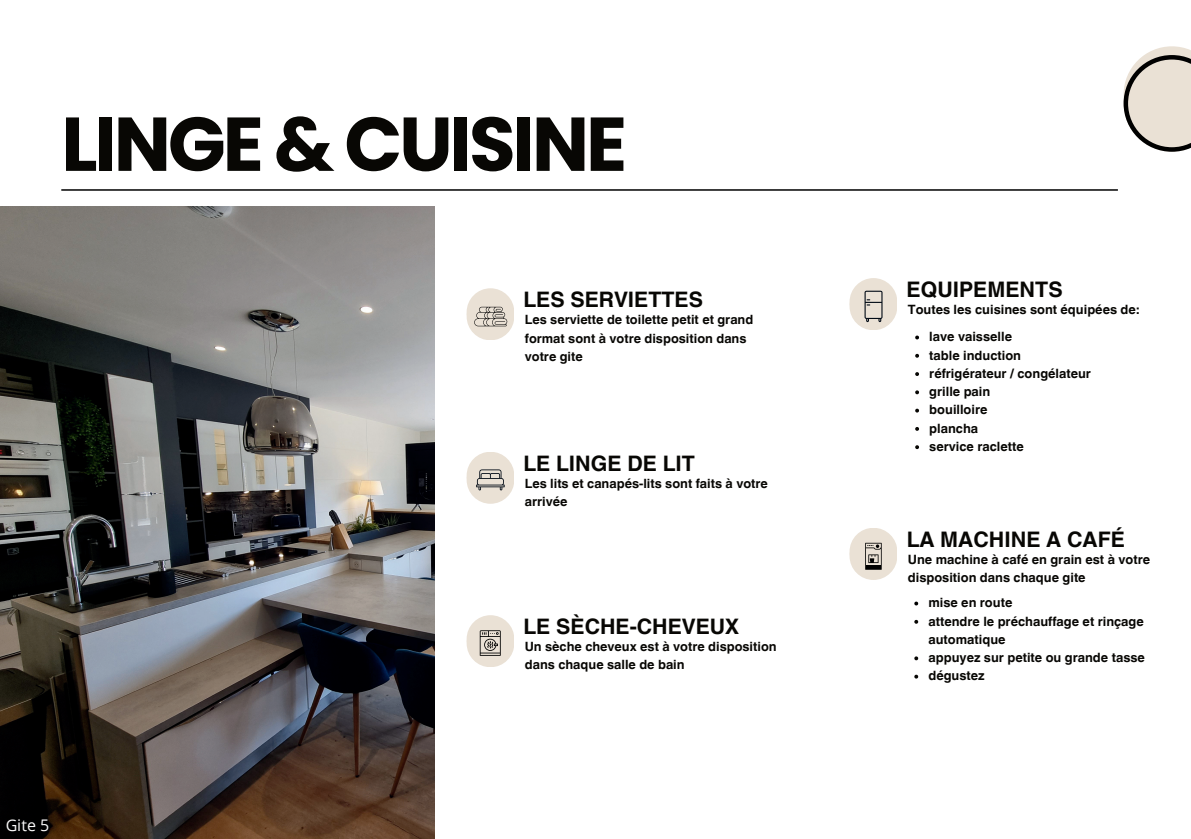
<style>
.page{position:relative;width:1191px;height:839px;background:#fff}
.page>*{position:absolute;margin:0;border:0;box-sizing:border-box;transform-origin:0 0}
.t1{font:700 76px "Poppins";letter-spacing:-.04em;color:#080704}
.t2{font:700 21.4px "Helvetica World";color:#080704}
.t3{font:16px "Open Sans";color:#faf9f9}
.t4{font:700 12.8px/18.2px "Helvetica World";color:#080704}
</style>
<div class="page">
<hr style="left:61px;top:189px;width:1057px;height:2px;background:#000">
<svg style="left:1124px;top:46px;width:67px;height:106px"></svg>
<div style="left:850px;top:278px;width:47px;height:48px;background:#eae1d5;border-radius:50%"></div>
<div style="left:850px;top:282px;width:47px;height:48px;background:#eae1d5;border-radius:50%"></div>
<svg style="left:865px;top:291px;width:18px;height:31px"></svg>
<div style="left:850px;top:527px;width:47px;height:48px;background:#eae1d5;border-radius:50%"></div>
<div style="left:850px;top:532px;width:47px;height:48px;background:#eae1d5;border-radius:50%"></div>
<svg style="left:865px;top:542px;width:17px;height:27px"></svg>
<div style="left:467px;top:288px;width:47px;height:48px;background:#eae1d5;border-radius:50%"></div>
<div style="left:467px;top:292px;width:47px;height:48px;background:#eae1d5;border-radius:50%"></div>
<svg style="left:474px;top:307px;width:33px;height:19px"></svg>
<div style="left:467px;top:451px;width:47px;height:48px;background:#eae1d5;border-radius:50%"></div>
<div style="left:467px;top:456px;width:47px;height:47px;background:#eae1d5;border-radius:50%"></div>
<svg style="left:476px;top:469px;width:29px;height:21px"></svg>
<div style="left:467px;top:615px;width:47px;height:48px;background:#eae1d5;border-radius:50%"></div>
<div style="left:467px;top:619px;width:47px;height:48px;background:#eae1d5;border-radius:50%"></div>
<svg style="left:480px;top:630px;width:21px;height:25px"></svg>
<img style="left:0;top:206px;width:435px;height:632px">
<svg style="left:915px;top:335px;width:4px;height:4px"></svg>
<svg style="left:915px;top:354px;width:4px;height:4px"></svg>
<svg style="left:915px;top:372px;width:4px;height:4px"></svg>
<svg style="left:915px;top:390px;width:4px;height:4px"></svg>
<svg style="left:915px;top:408px;width:4px;height:4px"></svg>
<svg style="left:915px;top:427px;width:4px;height:4px"></svg>
<svg style="left:915px;top:445px;width:4px;height:4px"></svg>
<svg style="left:914px;top:601px;width:4px;height:4px"></svg>
<svg style="left:914px;top:620px;width:4px;height:3px"></svg>
<svg style="left:914px;top:656px;width:4px;height:4px"></svg>
<svg style="left:914px;top:674px;width:4px;height:4px"></svg>
<h1 class="t1" style="left:61px;top:100px;width:567px">LINGE &amp; CUISINE</h1>
<h2 class="t2" style="left:524px;top:287px;width:181px">LES SERVIETTES</h2>
<p class="t4" style="left:525px;top:311px;width:230px">Les serviette de toilette petit et grand format sont à votre disposition dans votre gite</p>
<h2 class="t2" style="left:524px;top:450px;width:173px">LE LINGE DE LIT</h2>
<p class="t4" style="left:525px;top:474px;width:245px">Les lits et canapés-lits sont faits à votre arrivée</p>
<h2 class="t2" style="left:524px;top:614px;width:217px">LE SÈCHE-CHEVEUX</h2>
<p class="t4" style="left:525px;top:637px;width:253px">Un sèche cheveux est à votre disposition dans chaque salle de bain</p>
<p class="t3" style="left:6px;top:813px;width:45px">Gite 5</p>
<h2 class="t2" style="left:907px;top:277px;width:158px">EQUIPEMENTS</h2>
<p class="t4" style="left:929px;top:296px;width:212px;line-height:27.2px;text-indent:-21px">Toutes les cuisines sont équipées de: lave vaisselle</p>
<p class="t4" style="left:929px;top:346px;width:163px">table induction réfrigérateur / congélateur grille pain<br>bouilloire<br>plancha<br>service raclette</p>
<h2 class="t2" style="left:907px;top:526px;width:220px">LA MACHINE A CAFÉ</h2>
<p class="t4" style="left:908px;top:550px;width:244px">Une machine à café en grain est à votre disposition dans chaque gite</p>
<p class="t4" style="left:928px;top:594px;width:218px">mise en route<br>attendre le préchauffage et rinçage automatique<br>appuyez sur petite ou grande tasse dégustez</p>
</div>
